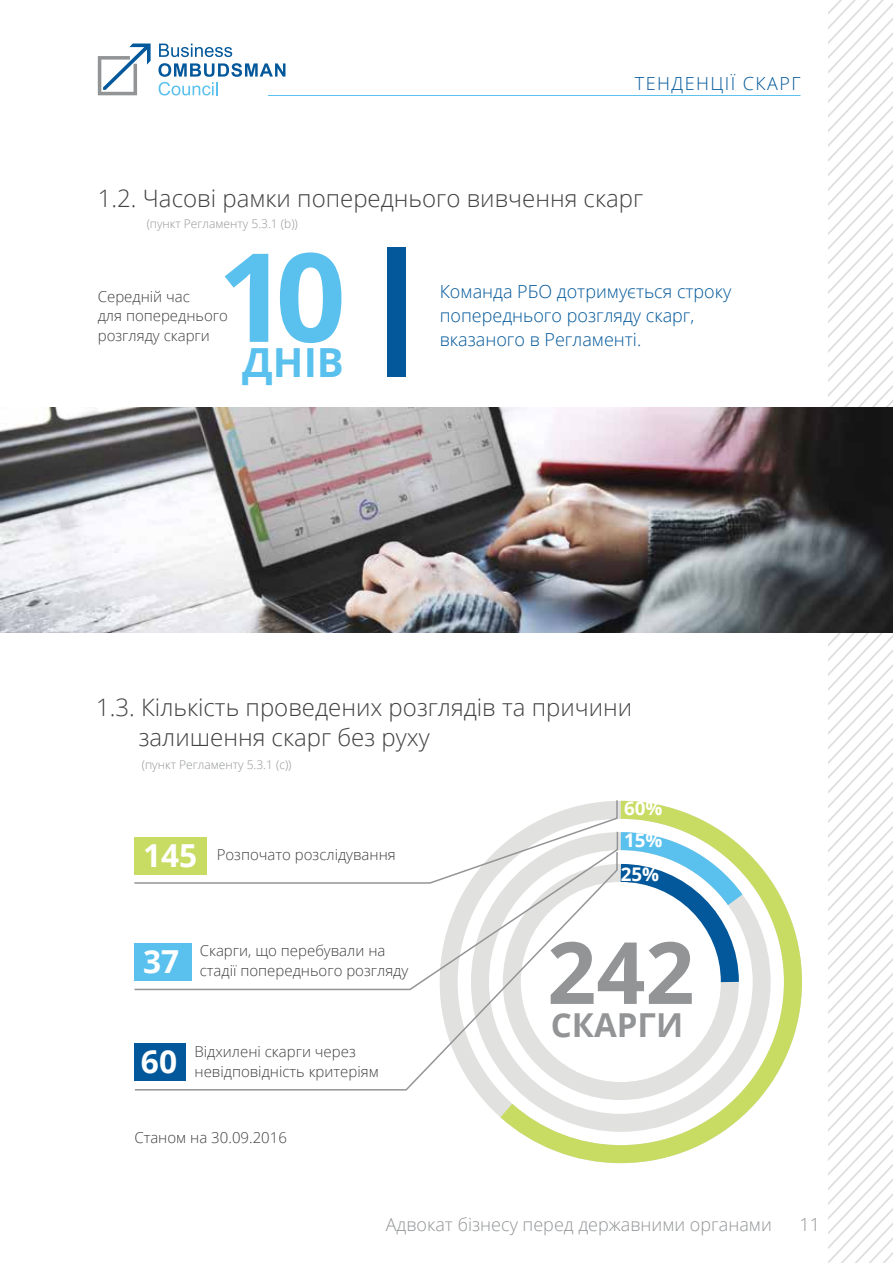
<style>
.page{position:relative;width:893px;height:1263px;background:#fff}
.page>*{position:absolute;margin:0;border:0;box-sizing:border-box;transform-origin:0 0}
.t1{font:700 123.3px "Open Sans";color:#5ac1ee}
.t2{font:700 85.95px "Open Sans";color:#929496}
.t3{font:700 40.2px "Open Sans";color:#5ac1ee}
.t4{font:700 33px "Open Sans";color:#929496}
.t5{font:700 31.65px "Open Sans";color:#fff}
.t6{font:300 24px/30px "Open Sans";color:#414042}
.t7{font:700 18.75px "Open Sans";color:#fff}
.t8{font:300 18px/24px "Open Sans";color:#02589a}
.t9{font:300 18px "Open Sans";color:#929496}
.t10{font:300 18px "Open Sans";letter-spacing:.08em;color:#02589a}
.t11{font:300 15px/19.5px "Open Sans";color:#414042}
.t12{font:300 12px "Open Sans";color:#929496}
</style>
<div class="page">
<svg style="left:829px;top:261px;width:64px;height:1002px"></svg>
<svg style="left:836px;top:268px;width:57px;height:995px"></svg>
<svg style="left:844px;top:274px;width:49px;height:989px"></svg>
<svg style="left:851px;top:281px;width:42px;height:982px"></svg>
<hr style="left:268px;top:95px;width:532px;height:1px;background:#5ac1ee">
<svg style="left:159px;top:44px;width:73px;height:13px"></svg>
<svg style="left:158px;top:63px;width:127px;height:33px"></svg>
<svg style="left:98px;top:44px;width:53px;height:51px"></svg>
<svg style="left:481px;top:866px;width:321px;height:298px"></svg>
<div style="left:388px;top:247px;width:18px;height:130px;background:#02589a"></div>
<div style="left:471px;top:832px;width:300px;height:300px;border:18px solid #e1e1e0;border-radius:50%"></div>
<svg style="left:523px;top:800px;width:237px;height:200px"></svg>
<svg style="left:134px;top:830px;width:485px;height:161px"></svg>
<svg style="left:134px;top:850px;width:484px;height:241px"></svg>
<div style="left:134px;top:838px;width:73px;height:37px;background:#c8dc64"></div>
<div style="left:134px;top:944px;width:58px;height:37px;background:#5ac1ee"></div>
<div style="left:134px;top:1043px;width:52px;height:38px;background:#02589a"></div>
<img style="left:0;top:408px;width:893px;height:224px">
<p class="t10" style="left:635px;top:71px;width:167px">ТЕНДЕНЦІЇ СКАРГ</p>
<h3 class="t6" style="left:98px;top:182px;width:547px">1.2. Часові рамки попереднього вивчення скарг</h3>
<p class="t12" style="left:147px;top:215px;width:153px">(пункт Регламенту 5.3.1 (b))</p>
<h1 class="t1" style="left:217px;top:210px;width:130px">10</h1>
<h3 class="t3" style="left:242px;top:334px;width:103px">ДНІВ</h3>
<p class="t8" style="left:440px;top:279px;width:293px">Команда РБО дотримується строку попереднього розгляду скарг, вказаного в Регламенті.</p>
<p class="t11" style="left:98px;top:286px;width:132px">Середній час<br>для попереднього розгляду скарги</p>
<h3 class="t6" style="left:139px;top:692px;width:495px;text-indent:-43px">1.3. Кількість проведених розглядів та причини залишення скарг без руху</h3>
<p class="t12" style="left:142px;top:757px;width:151px">(пункт Регламенту 5.3.1 (с))</p>
<h3 class="t5" style="left:143px;top:833px;width:56px">145</h3>
<p class="t11" style="left:217px;top:845px;width:181px">Розпочато розслідування</p>
<h3 class="t5" style="left:143px;top:939px;width:38px">37</h3>
<p class="t11" style="left:200px;top:941px;width:210px">Скарги, що перебували на стадії попереднього розгляду</p>
<h3 class="t5" style="left:141px;top:1039px;width:38px">60</h3>
<p class="t11" style="left:195px;top:1042px;width:186px">Відхилені скарги через невідповідність критеріям</p>
<p class="t11" style="left:134px;top:1127px;width:154px">Станом на 30.09.2016</p>
<p class="t7" style="left:624px;top:795px;width:40px">60%</p>
<p class="t7" style="left:624px;top:827px;width:40px">15%</p>
<p class="t7" style="left:621px;top:861px;width:40px">25%</p>
<h2 class="t2" style="left:547px;top:912px;width:149px">242</h2>
<h3 class="t4" style="left:551px;top:1002px;width:134px">СКАРГИ</h3>
<p class="t9" style="left:386px;top:1212px;width:387px">Адвокат бізнесу перед державними органами</p>
<p class="t9" style="left:799px;top:1212px;width:22px">11</p>
</div>
